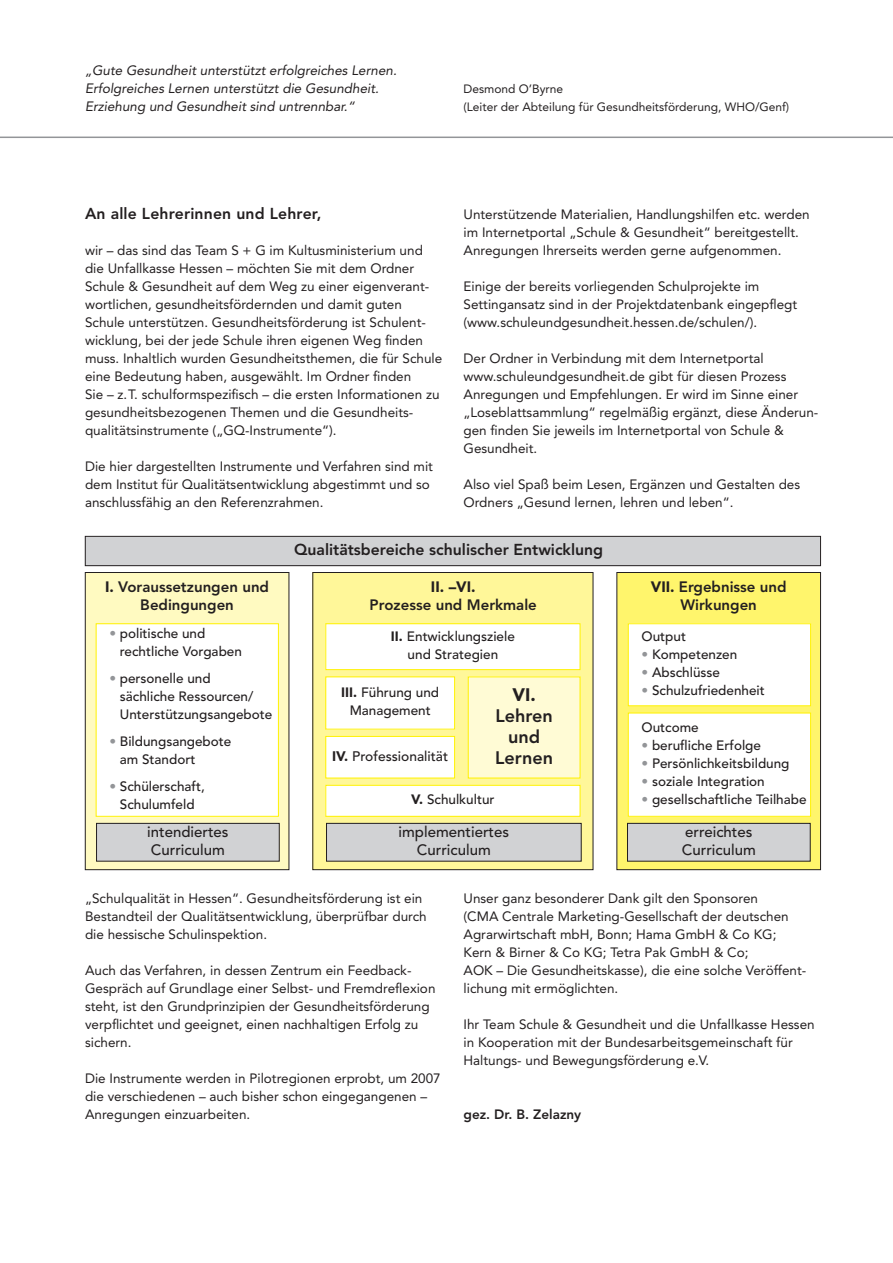
<style>
.page{position:relative;width:893px;height:1263px;background:#fff}
.page>*{position:absolute;margin:0;border:0;box-sizing:border-box;transform-origin:0 0}
.t1{font:800 18px/21px "Avenir";color:#231f20;text-align:center}
.t2{font:900 18px "Avenir";color:#231f20}
.t3{font:800 15.75px "Avenir";color:#231f20}
.t4{font:800 15px/18px "Avenir";color:#231f20;text-align:center}
.t5{font:500 15px/18px "Avenir";color:#231f20}
.t6{font:900 15px "Avenir";color:#231f20}
.t7{font:500 13.8px "Avenir";color:#231f20}
.t8{font:13.5px/18px "Avenir";color:#231f20}
.t9{font:500 13.5px/18px "Avenir";color:#231f20}
.t10{font:italic 13.5px/18px "Avenir";color:#231f20}
.t11{font:800 13.5px "Avenir";color:#231f20}
.t12{font:12px/18px "Avenir";color:#231f20}
.s1{font-weight:900}
.s2{color:#939598}
</style>
<div class="page">
<hr style="left:0;top:137px;width:893px;height:1px;background:#939598">
<div style="left:85px;top:573px;width:204px;height:297px;background:#fffac1"></div>
<div style="left:85px;top:572px;width:204px;height:298px;border:1px solid #231f20"></div>
<div style="left:617px;top:573px;width:203px;height:297px;background:#fff56c"></div>
<div style="left:617px;top:572px;width:204px;height:298px;border:1px solid #231f20"></div>
<div style="left:313px;top:573px;width:280px;height:297px;background:#fff799"></div>
<div style="left:313px;top:572px;width:280px;height:298px;border:1px solid #231f20"></div>
<div style="left:85px;top:537px;width:735px;height:28px;background:#d1d2d4"></div>
<div style="left:85px;top:536px;width:736px;height:30px;border:1px solid #231f20"></div>
<div style="left:96px;top:624px;width:182px;height:192px;background:#fff"></div>
<div style="left:96px;top:623px;width:183px;height:194px;border:1px solid #fff200"></div>
<div style="left:97px;top:824px;width:182px;height:37px;background:#d1d2d4"></div>
<div style="left:96px;top:823px;width:183px;height:38px;border:1px solid #231f20"></div>
<div style="left:326px;top:624px;width:254px;height:46px;background:#fff"></div>
<div style="left:325px;top:623px;width:255px;height:47px;border:1px solid #fff200"></div>
<div style="left:468px;top:677px;width:112px;height:101px;background:#fffbd5"></div>
<div style="left:326px;top:785px;width:254px;height:31px;background:#fff"></div>
<div style="left:325px;top:785px;width:255px;height:32px;border:1px solid #fff200"></div>
<div style="left:327px;top:824px;width:254px;height:37px;background:#d1d2d4"></div>
<div style="left:326px;top:823px;width:255px;height:38px;border:1px solid #231f20"></div>
<div style="left:628px;top:624px;width:182px;height:82px;background:#fff"></div>
<div style="left:628px;top:623px;width:183px;height:83px;border:1px solid #fff200"></div>
<div style="left:628px;top:713px;width:182px;height:103px;background:#fff"></div>
<div style="left:628px;top:713px;width:183px;height:104px;border:1px solid #fff200"></div>
<div style="left:628px;top:824px;width:182px;height:37px;background:#d1d2d4"></div>
<div style="left:627px;top:823px;width:183px;height:38px;border:1px solid #231f20"></div>
<div style="left:326px;top:677px;width:129px;height:52px;background:#fff"></div>
<div style="left:326px;top:736px;width:129px;height:42px;background:#fff"></div>
<div style="left:325px;top:736px;width:130px;height:43px;border:1px solid #fff200"></div>
<p class="t10" style="left:85px;top:62px;width:313px">„Gute Gesundheit unterstützt erfolgreiches Lernen.<br>Erfolgreiches Lernen unterstützt die Gesundheit.<br>Erziehung und Gesundheit sind untrennbar.“</p>
<p class="t12" style="left:463px;top:81px;width:327px">Desmond O’Byrne<br>(Leiter der Abteilung für Gesundheitsförderung, WHO/Genf)</p>
<p class="t3" style="left:85px;top:207px;width:238px">An alle Lehrerinnen und Lehrer,</p>
<p class="t8" style="left:85px;top:242px;width:359px">wir – das sind das Team S + G im Kultusministerium und die Unfallkasse Hessen – möchten Sie mit dem Ordner Schule &amp; Gesundheit auf dem Weg zu einer eigenverant&shy;wortlichen, gesundheitsfördernden und damit guten Schule unterstützen. Gesundheitsförderung ist Schulent&shy;wicklung, bei der jede Schule ihren eigenen Weg finden muss. Inhaltlich wurden Gesundheitsthemen, die für Schule eine Bedeutung haben, ausgewählt. Im Ordner finden<br>Sie – z.T. schulformspezifisch – die ersten Informationen zu gesundheitsbezogenen Themen und die Gesundheits&shy;qualitätsinstrumente („GQ-Instrumente“).</p>
<p class="t8" style="left:85px;top:458px;width:349px">Die hier dargestellten Instrumente und Verfahren sind mit dem Institut für Qualitätsentwicklung abgestimmt und so anschlussfähig an den Referenzrahmen.</p>
<p class="t8" style="left:463px;top:206px;width:348px">Unterstützende Materialien, Handlungshilfen etc. werden im Internetportal „Schule &amp; Gesundheit“ bereitgestellt.<br>Anregungen Ihrerseits werden gerne aufgenommen.</p>
<p class="t8" style="left:463px;top:278px;width:335px">Einige der bereits vorliegenden Schulprojekte im<br>Settingansatz sind in der Projektdatenbank eingepflegt (www.schuleundgesundheit.hessen.de/schulen/).</p>
<p class="t8" style="left:463px;top:350px;width:356px">Der Ordner in Verbindung mit dem Internetportal www.schuleundgesundheit.de gibt für diesen Prozess Anregungen und Empfehlungen. Er wird im Sinne einer „Loseblattsammlung“ regelmäßig ergänzt, diese Änderun&shy;gen finden Sie jeweils im Internetportal von Schule &amp; Gesundheit.</p>
<p class="t8" style="left:463px;top:476px;width:338px">Also viel Spaß beim Lesen, Ergänzen und Gestalten des<br>Ordners „Gesund lernen, lehren und leben“.</p>
<p class="t4" style="left:105px;top:579px;width:165px"><span class="s1">I.</span> Voraussetzungen und<br>Bedingungen</p>
<p class="t9" style="left:120px;top:626px;width:124px;text-indent:-10px"><span class="s2">•</span> politische und rechtliche Vorgaben</p>
<p class="t9" style="left:120px;top:671px;width:154px;text-indent:-10px"><span class="s2">•</span> personelle und<br>sächliche Ressourcen/<br>Unterstützungsangebote</p>
<p class="t9" style="left:120px;top:734px;width:113px;text-indent:-10px"><span class="s2">•</span> Bildungsangebote am Standort</p>
<p class="t9" style="left:109px;top:779px;width:97px;text-align:center"><span class="s2">•</span> Schülerschaft,<br>Schulumfeld</p>
<p class="t5" style="left:147px;top:824px;width:83px">intendiertes<br>Curriculum</p>
<p class="t3" style="left:294px;top:543px;width:310px">Qualitätsbereiche schulischer Entwicklung</p>
<p class="t6" style="left:431px;top:581px;width:46px">II. –VI.</p>
<p class="t4" style="left:370px;top:597px;width:169px">Prozesse und Merkmale</p>
<p class="t9" style="left:391px;top:629px;width:125px;text-align:center"><span class="s1">II.</span> Entwicklungsziele und Strategien</p>
<h1 class="t2" style="left:512px;top:687px;width:25px">VI.</h1>
<h1 class="t1" style="left:495px;top:706px;width:59px">Lehren und<br>Lernen</h1>
<p class="t9" style="left:411px;top:792px;width:85px"><span class="s1">V.</span> Schulkultur</p>
<p class="t5" style="left:399px;top:824px;width:112px;text-align:center">implementiertes<br>Curriculum</p>
<p class="t9" style="left:341px;top:685px;width:100px;text-align:center"><span class="s1">III.</span> Führung und<br>Management</p>
<p class="t7" style="left:332px;top:750px;width:118px"><span class="s1">IV.</span> Professionalität</p>
<p class="t4" style="left:651px;top:579px;width:137px"><span class="s1">VII.</span> Ergebnisse und<br>Wirkungen</p>
<p class="t9" style="left:641px;top:629px;width:46px">Output</p>
<p class="t9" style="left:641px;top:647px;width:97px"><span class="s2">•</span> Kompetenzen</p>
<p class="t9" style="left:641px;top:665px;width:80px"><span class="s2">•</span> Abschlüsse</p>
<p class="t9" style="left:641px;top:683px;width:125px"><span class="s2">•</span> Schulzufriedenheit</p>
<p class="t9" style="left:641px;top:720px;width:59px">Outcome</p>
<p class="t9" style="left:641px;top:738px;width:121px"><span class="s2">•</span> berufliche Erfolge</p>
<p class="t9" style="left:641px;top:756px;width:150px"><span class="s2">•</span> Persönlichkeitsbildung</p>
<p class="t9" style="left:641px;top:774px;width:125px"><span class="s2">•</span> soziale Integration</p>
<p class="t9" style="left:641px;top:792px;width:166px"><span class="s2">•</span> gesellschaftliche Teilhabe</p>
<p class="t5" style="left:682px;top:824px;width:75px">erreichtes<br>Curriculum</p>
<p class="t8" style="left:85px;top:890px;width:343px">„Schulqualität in Hessen“. Gesundheitsförderung ist ein<br>Bestandteil der Qualitätsentwicklung, überprüfbar durch die hessische Schulinspektion.</p>
<p class="t8" style="left:85px;top:962px;width:352px">Auch das Verfahren, in dessen Zentrum ein Feedback-Gespräch auf Grundlage einer Selbst- und Fremdreflexion steht, ist den Grundprinzipien der Gesundheitsförderung verpflichtet und geeignet, einen nachhaltigen Erfolg zu sichern.</p>
<p class="t8" style="left:85px;top:1070px;width:357px">Die Instrumente werden in Pilotregionen erprobt, um 2007 die verschiedenen – auch bisher schon eingegangenen –<br>Anregungen einzuarbeiten.</p>
<p class="t8" style="left:463px;top:890px;width:344px">Unser ganz besonderer Dank gilt den Sponsoren<br>(CMA Centrale Marketing-Gesellschaft der deutschen Agrarwirtschaft mbH, Bonn; Hama GmbH &amp; Co KG; Kern &amp; Birner &amp; Co KG; Tetra Pak GmbH &amp; Co;<br>AOK – Die Gesundheitskasse), die eine solche Veröffent&shy;lichung mit ermöglichten.</p>
<p class="t8" style="left:463px;top:1016px;width:353px">Ihr Team Schule &amp; Gesundheit und die Unfallkasse Hessen in Kooperation mit der Bundesarbeitsgemeinschaft für<br>Haltungs- und Bewegungsförderung e.V.</p>
<p class="t11" style="left:463px;top:1109px;width:119px">gez. Dr. B. Zelazny</p>
</div>
